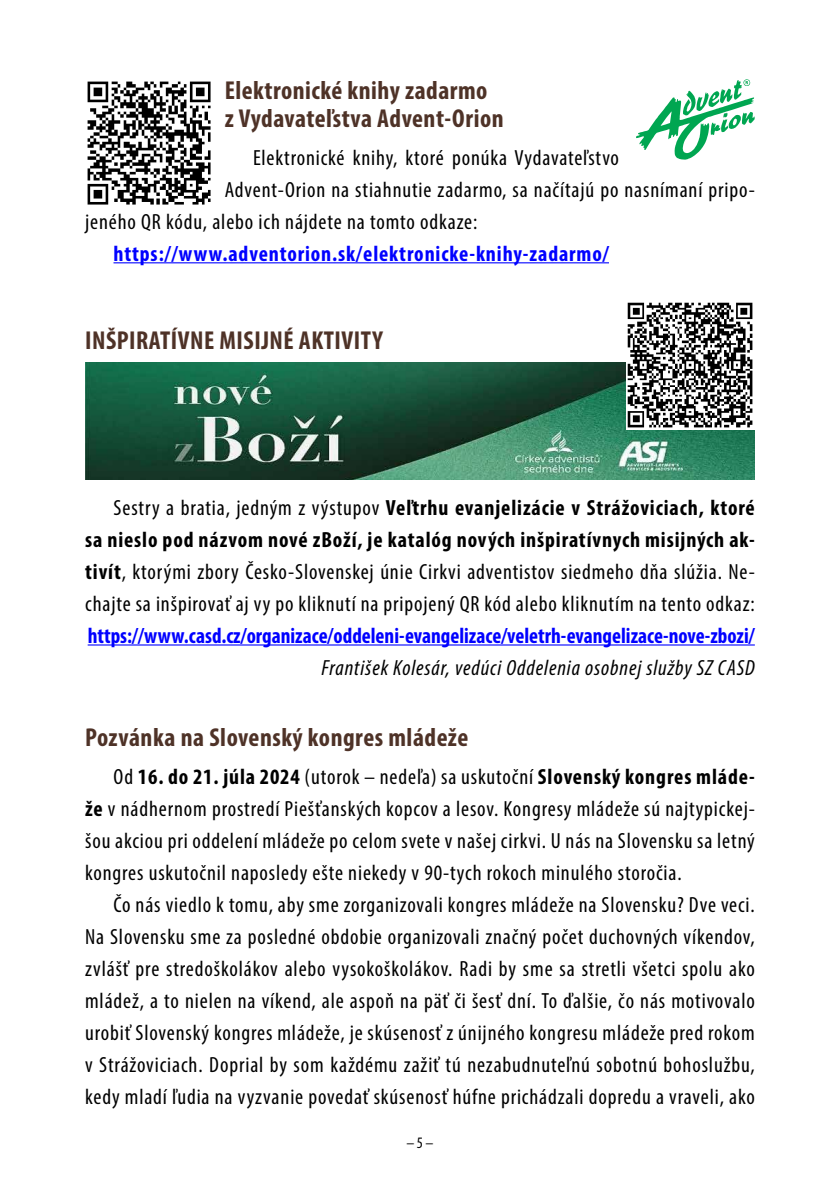
<style>
.page{position:relative;width:840px;height:1191px;background:#fff}
.page>*{position:absolute;margin:0;border:0;box-sizing:border-box;transform-origin:0 0}
.t1{font:700 condensed 26px/28px "Myriad Pro";letter-spacing:.02em;color:#4e3227}
.t2{font:condensed 22px/32px "Myriad Pro";letter-spacing:.04em;color:#000;text-align:justify}
.t3{font:700 condensed 22px "Myriad Pro";color:#00f}
.t4{font:700 condensed 22px "Myriad Pro";letter-spacing:.04em;color:#00f}
.t5{font:italic condensed 22px "Myriad Pro";letter-spacing:.04em;color:#000}
.t6{font:condensed 16px "Myriad Pro";color:#000}
.s1{font-weight:700}
</style>
<div class="page">
<hr style="left:113px;top:262px;width:495px;height:1px;background:#00f">
<hr style="left:88px;top:644px;width:666px;height:1px;background:#00f">
<img style="left:87px;top:81px;width:124px;height:124px">
<svg style="left:636px;top:79px;width:118px;height:81px"></svg>
<img style="left:85px;top:362px;width:669px;height:118px">
<img style="left:626px;top:302px;width:128px;height:127px">
<p class="t1" style="left:224px;top:76px;width:280px">Elektronické knihy zadarmo<br>z Vydavateľstva Advent-Orion</p>
<p class="t2" style="left:253px;top:141px;width:367px">Elektronické knihy, ktoré ponúka Vydavateľstvo</p>
<p class="t2" style="left:224px;top:173px;width:531px">Advent-Orion na stiahnutie zadarmo, sa načítajú po nasnímaní pripo-</p>
<p class="t2" style="left:85px;top:205px;width:393px">jeného QR kódu, alebo ich nájdete na tomto odkaze:</p>
<p class="t4" style="left:113px;top:239px;width:496px">https://www.adventorion.sk/elektronicke-knihy-zadarmo/</p>
<p class="t1" style="left:85px;top:326px;width:299px">INŠPIRATÍVNE MISIJNÉ AKTIVITY</p>
<p class="t2" style="left:85px;top:491px;width:671px;text-indent:28px">Sestry a bratia, jedným z výstupov <span class="s1">Veľtrhu evanjelizácie v Strážoviciach, ktoré sa nieslo pod názvom nové zBoží, je katalóg nových inšpiratívnych misijných ak&shy;tivít</span>, ktorými zbory Česko-Slovenskej únie Cirkvi adventistov siedmeho dňa slúžia. Ne&shy;chajte sa inšpirovať aj vy po kliknutí na pripojený QR kód alebo kliknutím na tento odkaz:</p>
<p class="t3" style="left:88px;top:621px;width:668px">https://www.casd.cz/organizace/oddeleni-evangelizace/veletrh-evangelizace-nove-zbozi/</p>
<p class="t5" style="left:321px;top:654px;width:434px">František Kolesár, vedúci Oddelenia osobnej služby SZ CASD</p>
<p class="t1" style="left:85px;top:723px;width:384px">Pozvánka na Slovenský kongres mládeže</p>
<p class="t2" style="left:85px;top:760px;width:671px;text-indent:28px">Od <span class="s1">16. do 21. júla 2024</span> (utorok – nedeľa) sa uskutoční <span class="s1">Slovenský kongres mláde&shy;že</span> v nádhernom prostredí Piešťanských kopcov a lesov. Kongresy mládeže sú najtypickej&shy;šou akciou pri oddelení mládeže po celom svete v našej cirkvi. U nás na Slovensku sa letný kongres uskutočnil naposledy ešte niekedy v 90-tych rokoch minulého storočia.</p>
<p class="t2" style="left:85px;top:888px;width:671px;text-indent:28px">Čo nás viedlo k tomu, aby sme zorganizovali kongres mládeže na Slovensku? Dve veci.<br>Na Slovensku sme za posledné obdobie organizovali značný počet duchovných víkendov, zvlášť pre stredoškolákov alebo vysokoškolákov. Radi by sme sa stretli všetci spolu ako mládež, a to nielen na víkend, ale aspoň na päť či šesť dní. To ďalšie, čo nás motivovalo urobiť Slovenský kongres mládeže, je skúsenosť z únijného kongresu mládeže pred rokom v Strážoviciach. Doprial by som každému zažiť tú nezabudnuteľnú sobotnú bohoslužbu, kedy mladí ľudia na vyzvanie povedať skúsenosť húfne prichádzali dopredu a vraveli, ako</p>
<p class="t6" style="left:406px;top:1133px;width:29px">– 5 –</p>
</div>
